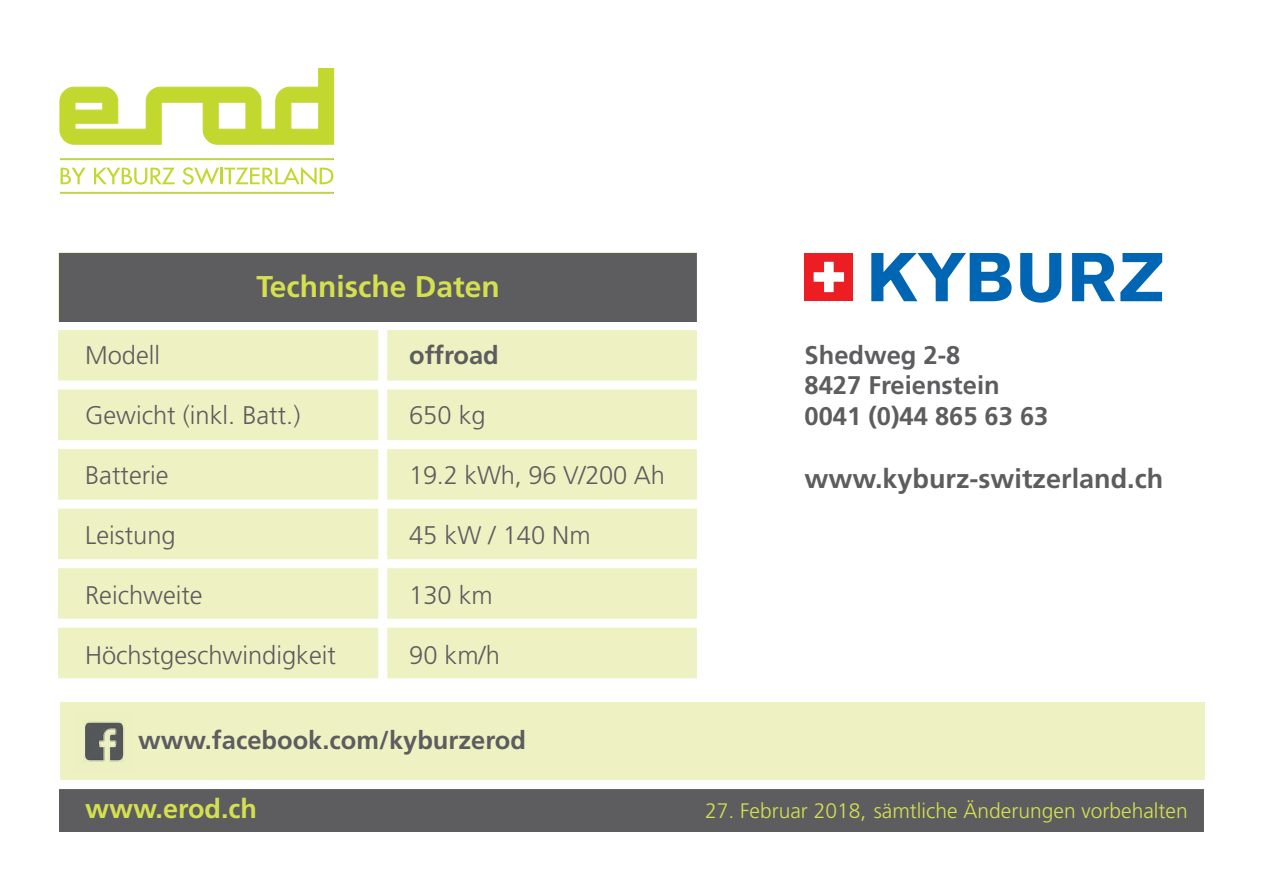
<style>
.page{position:relative;width:1263px;height:893px;background:#fff}
.page>*{position:absolute;margin:0;border:0;box-sizing:border-box;transform-origin:0 0}
.t1{font:700 30px "Frutiger";color:#d5e04e}
.t2{font:700 27px "Frutiger";color:#5d5d60}
.t3{font:700 27px "Frutiger";color:#d5e04e}
.t4{font:300 25.5px "Frutiger";color:#5d5d60}
.t5{font:700 25.5px/30.6px "Frutiger";color:#5d5d60}
.t6{font:300 21px "Frutiger";color:#d5e04e}
</style>
<div class="page">
<div style="left:58px;top:253px;width:643px;height:430px;background:#eef2c2"></div>
<div style="left:60px;top:787px;width:1144px;height:44px;background:#5d5d60"></div>
<div style="left:378px;top:327px;width:9px;height:357px;background:#fff"></div>
<div style="left:43px;top:321px;width:1162px;height:9px;background:#fff"></div>
<div style="left:60px;top:253px;width:641px;height:68px;background:#5d5d60"></div>
<div style="left:51px;top:440px;width:1165px;height:9px;background:#fff"></div>
<div style="left:51px;top:500px;width:1165px;height:9px;background:#fff"></div>
<div style="left:51px;top:559px;width:1165px;height:9px;background:#fff"></div>
<div style="left:51px;top:619px;width:1165px;height:9px;background:#fff"></div>
<div style="left:51px;top:678px;width:1165px;height:9px;background:#fff"></div>
<div style="left:51px;top:381px;width:1165px;height:9px;background:#fff"></div>
<div style="left:697px;top:240px;width:9px;height:443px;background:#fff"></div>
<svg style="left:60px;top:68px;width:274px;height:77px"></svg>
<svg style="left:61px;top:168px;width:25px;height:16px"></svg>
<svg style="left:94px;top:168px;width:81px;height:17px"></svg>
<svg style="left:182px;top:167px;width:151px;height:18px"></svg>
<hr style="left:60px;top:159px;width:274px;height:1px;background:#c2d82e">
<hr style="left:60px;top:192px;width:274px;height:1px;background:#c2d82e">
<div style="left:60px;top:702px;width:1144px;height:79px;background:#eef2c2"></div>
<div style="left:55px;top:780px;width:1165px;height:9px;background:#fff"></div>
<svg style="left:871px;top:253px;width:140px;height:48px"></svg>
<svg style="left:1020px;top:253px;width:41px;height:50px"></svg>
<svg style="left:1072px;top:253px;width:90px;height:48px"></svg>
<div style="left:804px;top:253px;width:49px;height:48px;background:#ed1d24"></div>
<svg style="left:814px;top:262px;width:30px;height:30px"></svg>
<img style="left:83px;top:721px;width:42px;height:41px">
<p class="t1" style="left:256px;top:268px;width:245px">Technische Daten</p>
<p class="t4" style="left:85px;top:340px;width:77px">Modell</p>
<p class="t5" style="left:409px;top:340px;width:91px">offroad</p>
<p class="t4" style="left:85px;top:400px;width:217px">Gewicht (inkl. Batt.)</p>
<p class="t4" style="left:409px;top:400px;width:78px">650 kg</p>
<p class="t4" style="left:85px;top:460px;width:85px">Batterie</p>
<p class="t4" style="left:409px;top:460px;width:257px">19.2 kWh, 96 V/200 Ah</p>
<p class="t4" style="left:85px;top:520px;width:92px">Leistung</p>
<p class="t4" style="left:409px;top:520px;width:183px">45 kW / 140 Nm</p>
<p class="t4" style="left:85px;top:580px;width:119px">Reichweite</p>
<p class="t4" style="left:409px;top:580px;width:85px">130 km</p>
<p class="t4" style="left:85px;top:640px;width:252px">Höchstgeschwindigkeit</p>
<p class="t4" style="left:409px;top:640px;width:92px">90 km/h</p>
<p class="t5" style="left:138px;top:725px;width:389px">www.facebook.com/kyburzerod</p>
<p class="t5" style="left:804px;top:340px;width:245px">Shedweg 2-8<br>8427 Freienstein<br>0041 (0)44 865 63 63</p>
<p class="t2" style="left:804px;top:463px;width:360px">www.kyburz-switzerland.ch</p>
<p class="t3" style="left:85px;top:793px;width:174px">www.erod.ch</p>
<p class="t6" style="left:705px;top:799px;width:484px">27. Februar 2018, sämtliche Änderungen vorbehalten</p>
</div>
